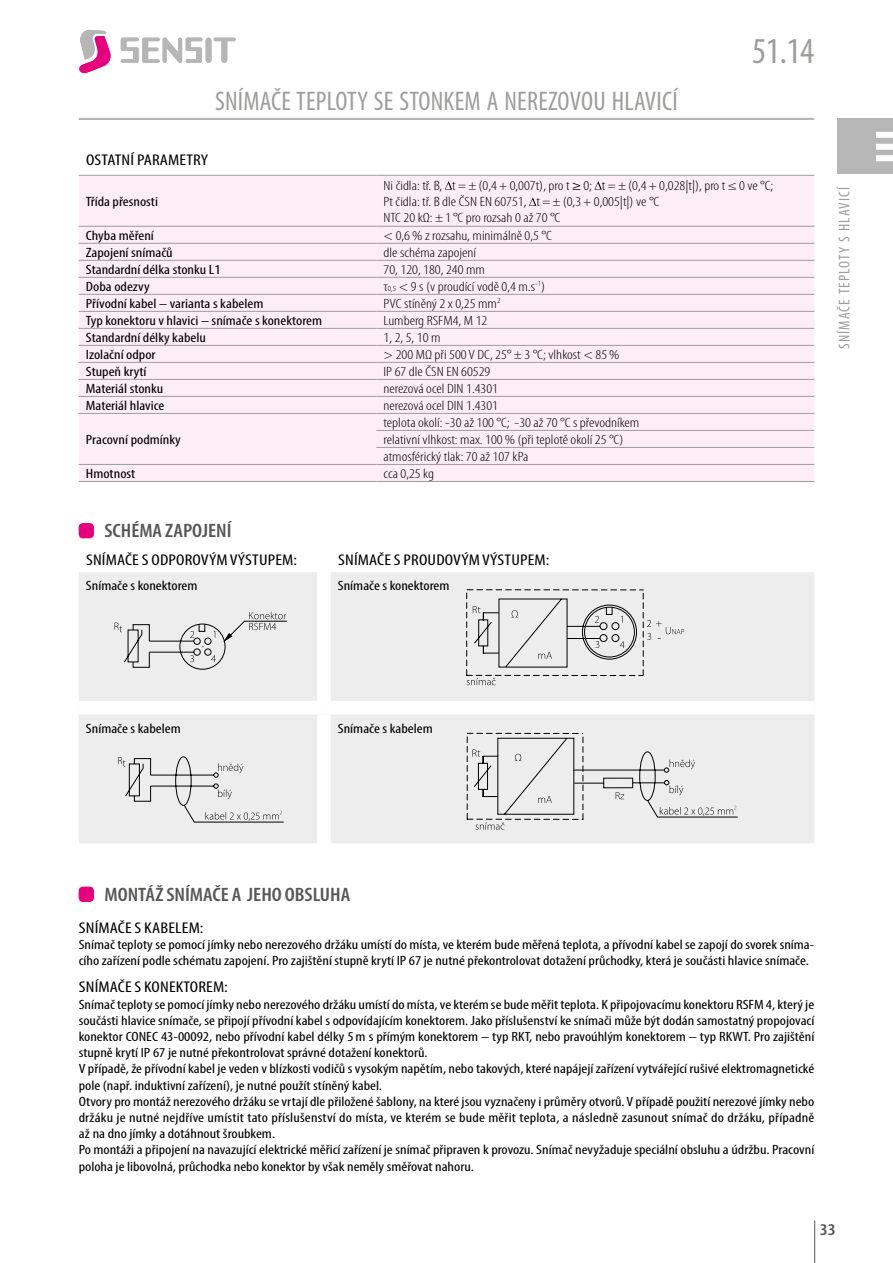
<style>
.page{position:relative;width:893px;height:1263px;background:#fff}
.page>*{position:absolute;margin:0;border:0;box-sizing:border-box;transform-origin:0 0}
.t1{font:condensed 36.6px "Myriad Pro";color:#9d9d9c}
.t2{font:condensed 27px "Myriad Pro";letter-spacing:.01em;color:#9d9d9c}
.t3{font:600 condensed 19.5px "Myriad Pro";color:#575756;scale:1.1 1}
.t4{font:600 condensed 16.5px "Myriad Pro";color:#575756;scale:1.2 1}
.t5{font:condensed 15.6px "Myriad Pro";letter-spacing:.01em;color:#000;scale:1.2 1}
.t6{font:condensed 15.6px "Myriad Pro";letter-spacing:.07em;color:#9d9d9c}
.t7{font:condensed 13.5px/16.2px "Myriad Pro";color:#000;scale:1.2 1}
.t8{font:300 condensed 13.5px/16.2px "Myriad Pro";color:#000;scale:1.2 1}
.s1{font-weight:400}
.s2{font-size:7.8px}
</style>
<div class="page">
<hr style="left:814px;top:1220px;width:1px;height:43px;background:#575756">
<svg style="left:79px;top:30px;width:32px;height:43px"></svg>
<div style="left:206px;top:38px;width:6px;height:25px;background:#b7b6b6;border-radius:3px"></div>
<svg style="left:214px;top:38px;width:22px;height:25px"></svg>
<svg style="left:121px;top:38px;width:81px;height:25px"></svg>
<hr style="left:80px;top:118px;width:733px;height:2px;background:#b7b6b6">
<div style="left:79px;top:176px;width:735px;height:305px;background:#fdeef6"></div>
<hr style="left:79px;top:175px;width:297px;height:1px;background:#9d9d9c">
<hr style="left:376px;top:175px;width:438px;height:1px;background:#9d9d9c">
<hr style="left:79px;top:226px;width:297px;height:1px;background:#9d9d9c">
<hr style="left:376px;top:226px;width:438px;height:1px;background:#9d9d9c">
<hr style="left:79px;top:243px;width:297px;height:1px;background:#9d9d9c">
<hr style="left:376px;top:243px;width:438px;height:1px;background:#9d9d9c">
<hr style="left:79px;top:260px;width:297px;height:1px;background:#9d9d9c">
<hr style="left:376px;top:260px;width:438px;height:1px;background:#9d9d9c">
<hr style="left:79px;top:277px;width:297px;height:1px;background:#9d9d9c">
<hr style="left:376px;top:277px;width:438px;height:1px;background:#9d9d9c">
<hr style="left:79px;top:294px;width:297px;height:1px;background:#9d9d9c">
<hr style="left:376px;top:294px;width:438px;height:1px;background:#9d9d9c">
<hr style="left:79px;top:311px;width:297px;height:1px;background:#9d9d9c">
<hr style="left:376px;top:311px;width:438px;height:1px;background:#9d9d9c">
<hr style="left:79px;top:328px;width:297px;height:1px;background:#9d9d9c">
<hr style="left:376px;top:328px;width:438px;height:1px;background:#9d9d9c">
<hr style="left:79px;top:345px;width:297px;height:1px;background:#9d9d9c">
<hr style="left:376px;top:345px;width:438px;height:1px;background:#9d9d9c">
<hr style="left:79px;top:362px;width:297px;height:1px;background:#9d9d9c">
<hr style="left:376px;top:362px;width:438px;height:1px;background:#9d9d9c">
<hr style="left:79px;top:379px;width:297px;height:1px;background:#9d9d9c">
<hr style="left:376px;top:379px;width:438px;height:1px;background:#9d9d9c">
<hr style="left:79px;top:396px;width:297px;height:1px;background:#9d9d9c">
<hr style="left:376px;top:396px;width:438px;height:1px;background:#9d9d9c">
<hr style="left:79px;top:413px;width:297px;height:1px;background:#9d9d9c">
<hr style="left:376px;top:413px;width:438px;height:1px;background:#9d9d9c">
<hr style="left:376px;top:430px;width:438px;height:1px;background:#9d9d9c">
<hr style="left:376px;top:447px;width:438px;height:1px;background:#9d9d9c">
<hr style="left:79px;top:464px;width:297px;height:1px;background:#9d9d9c">
<hr style="left:376px;top:464px;width:438px;height:1px;background:#9d9d9c">
<hr style="left:79px;top:481px;width:297px;height:1px;background:#9d9d9c">
<hr style="left:376px;top:481px;width:438px;height:1px;background:#9d9d9c">
<svg style="left:445px;top:181px;width:7px;height:9px"></svg>
<svg style="left:594px;top:181px;width:8px;height:9px"></svg>
<svg style="left:529px;top:197px;width:7px;height:9px"></svg>
<div style="left:79px;top:572px;width:735px;height:271px;background:#ededed"></div>
<div style="left:317px;top:572px;width:14px;height:129px;background:#fff"></div>
<div style="left:317px;top:714px;width:14px;height:129px;background:#fff"></div>
<div style="left:79px;top:701px;width:245px;height:13px;background:#fff"></div>
<div style="left:324px;top:701px;width:490px;height:13px;background:#fff"></div>
<svg style="left:467px;top:733px;width:271px;height:97px"></svg>
<svg style="left:451px;top:589px;width:233px;height:104px"></svg>
<svg style="left:115px;top:612px;width:186px;height:67px"></svg>
<svg style="left:118px;top:746px;width:184px;height:77px"></svg>
<div style="left:79px;top:523px;width:15px;height:15px;background:#e6007d;border-radius:4px"></div>
<div style="left:79px;top:887px;width:15px;height:15px;background:#e6007d;border-radius:4px"></div>
<div style="left:838px;top:119px;width:55px;height:55px;background:#b7b7b7"></div>
<div style="left:876px;top:132px;width:17px;height:6px;background:#fff"></div>
<div style="left:876px;top:144px;width:17px;height:6px;background:#fff"></div>
<div style="left:876px;top:155px;width:17px;height:6px;background:#fff"></div>
<h2 class="t2" style="left:215px;top:84px;width:12px">Sním</h2>
<h2 class="t2" style="left:260px;top:84px;width:395px">ače teploty se stonkem a nerezovou hlavicí</h2>
<h1 class="t1" style="left:752px;top:28px;width:64px">51.14</h1>
<p class="t5" style="left:86px;top:150px;width:103px">Ostatní parametry</p>
<p class="t7" style="left:86px;top:193px;width:62px">Třída přesnosti</p>
<p class="t8" style="left:384px;top:177px;width:326px">Ni čidla: tř. B, t = ± (0,4 + 0,007t), pro t<span class="s1">≥</span>0; t = ± (0,4 + 0,028|t|), pro t≤0 ve °C;<br>Pt čidla: tř. B dle ČSN EN 60751, t = ± (0,3 + 0,005|t|) ve °C<br>NTC 20 kΩ: ± 1°C pro rozsah 0 až 70 °C</p>
<p class="t7" style="left:86px;top:227px;width:58px">Chyba měření</p>
<p class="t8" style="left:384px;top:227px;width:142px">&lt; 0,6% z rozsahu, minimálně 0,5 °C</p>
<p class="t7" style="left:86px;top:244px;width:74px">Zapojení snímačů</p>
<p class="t8" style="left:384px;top:244px;width:79px">dle schéma zapojení</p>
<p class="t7" style="left:86px;top:261px;width:114px">Standardní délka stonku L1</p>
<p class="t8" style="left:384px;top:261px;width:86px">70, 120, 180, 240 mm</p>
<p class="t7" style="left:86px;top:278px;width:55px">Doba odezvy</p>
<p class="t8" style="left:384px;top:278px;width:136px">τ<span class="s2">0,5</span> &lt; 9 s (v proudící vodě 0,4 m.s<sup>-1</sup>)</p>
<p class="t7" style="left:86px;top:295px;width:149px">Přívodní kabel – varianta s kabelem</p>
<p class="t8" style="left:384px;top:295px;width:99px">PVC stíněný 2 x 0,25 mm<sup>2</sup></p>
<p class="t7" style="left:86px;top:312px;width:198px">Typ konektoru v hlavici – snímače s konektorem</p>
<p class="t8" style="left:384px;top:312px;width:88px">Lumberg RSFM4, M 12</p>
<p class="t7" style="left:86px;top:329px;width:101px">Standardní délky kabelu</p>
<p class="t8" style="left:384px;top:329px;width:49px">1, 2, 5, 10 m</p>
<p class="t7" style="left:86px;top:346px;width:60px">Izolační odpor</p>
<p class="t8" style="left:384px;top:346px;width:198px">&gt; 200 MΩ při 500 V DC, 25° ± 3 °C; vlhkost &lt; 85%</p>
<p class="t7" style="left:86px;top:363px;width:52px">Stupeň krytí</p>
<p class="t8" style="left:384px;top:363px;width:90px">IP 67 dle ČSN EN 60529</p>
<p class="t7" style="left:86px;top:380px;width:66px">Materiál stonku</p>
<p class="t8" style="left:384px;top:380px;width:97px">nerezová ocel DIN 1.4301</p>
<p class="t7" style="left:86px;top:397px;width:67px">Materiál hlavice</p>
<p class="t8" style="left:384px;top:397px;width:97px">nerezová ocel DIN 1.4301</p>
<p class="t7" style="left:86px;top:431px;width:81px">Pracovní podmínky</p>
<p class="t8" style="left:384px;top:414px;width:215px;line-height:17px">teplota okolí: -30 až 100 °C; -30 až 70 °C s převodníkem relativní vlhkost: max. 100% (při teplotě okolí 25 °C) atmosférický tlak: 70 až 107 kPa</p>
<p class="t7" style="left:86px;top:465px;width:43px">Hmotnost</p>
<p class="t8" style="left:384px;top:465px;width:44px">cca 0,25 kg</p>
<h3 class="t3" style="left:104px;top:519px;width:117px">SCHÉMA ZAPOJENÍ</h3>
<p class="t5" style="left:86px;top:550px;width:8px">Sním</p>
<p class="t5" style="left:117px;top:550px;width:165px">ače s odporovým výstupeM: Sním</p>
<p class="t5" style="left:369px;top:550px;width:152px">ače s proudovým výstupem:</p>
<p class="t7" style="left:86px;top:578px;width:95px">Snímače s konektorem</p>
<p class="t7" style="left:338px;top:578px;width:95px">Snímače s konektorem</p>
<p class="t6" style="left:835px;top:349px;width:164px;rotate:-90deg">SNÍMAČE TEPLOTY S HLAVICÍ</p>
<p class="t7" style="left:86px;top:720px;width:81px">Snímače s kabelem</p>
<p class="t7" style="left:338px;top:720px;width:81px">Snímače s kabelem</p>
<h3 class="t3" style="left:104px;top:883px;width:225px">MONTÁŽ SNÍMAČE A JEHO OBSLUHA</h3>
<p class="t5" style="left:79px;top:918px;width:8px">Sním</p>
<p class="t5" style="left:110px;top:918px;width:80px">ače s kabelem:</p>
<p class="t7" style="left:79px;top:936px;width:614px">Snímač teploty se pomocí jímky nebo nerezového držáku umístí do místa, ve kterém bude měřená teplota, a přívodní kabel se zapojí do svorek sníma&shy;cího zařízení podle schématu zapojení. Pro zajištění stupně krytí IP 67 je nutné překontrolovat dotažení průchodky, která je součásti hlavice snímače.</p>
<p class="t5" style="left:79px;top:978px;width:8px">Sním</p>
<p class="t5" style="left:110px;top:978px;width:100px">ače s konektorem:</p>
<p class="t7" style="left:79px;top:996px;width:615px">Snímač teploty se pomocí jímky nebo nerezového držáku umístí do místa, ve kterém se bude měřit teplota. K připojovacímu konektoru RSFM 4, který je součásti hlavice snímače, se připojí přívodní kabel s odpovídajícím konektorem. Jako příslušenství ke snímači může být dodán samostatný propojovací konektor CONEC 43-00092, nebo přívodní kabel délky 5m s přímým konektorem – typ RKT, nebo pravoúhlým konektorem – typ RKWT. Pro zajištění stupně krytí IP 67 je nutné překontrolovat správné dotažení konektorů.<br>V případě, že přívodní kabel je veden v blízkosti vodičů s vysokým napětím, nebo takových, které napájejí zařízení vytvářející rušivé elektromagnetické pole (např. induktivní zařízení), je nutné použít stíněný kabel.<br>Otvory pro montáž nerezového držáku se vrtají dle přiložené šablony, na které jsou vyznačeny i průměry otvorů. V případě použití nerezové jímky nebo držáku je nutné nejdříve umístit tato příslušenství do místa, ve kterém se bude měřit teplota, a následně zasunout snímač do držáku, případně až na dno jímky a dotáhnout šroubkem.<br>Po montáži a připojení na navazující elektrické měřicí zařízení je snímač připraven k provozu. Snímač nevyžaduje speciální obsluhu a údržbu. Pracovní poloha je libovolná, průchodka nebo konektor by však neměly směřovat nahoru.</p>
<p class="t4" style="left:820px;top:1219px;width:15px">33</p>
</div>
